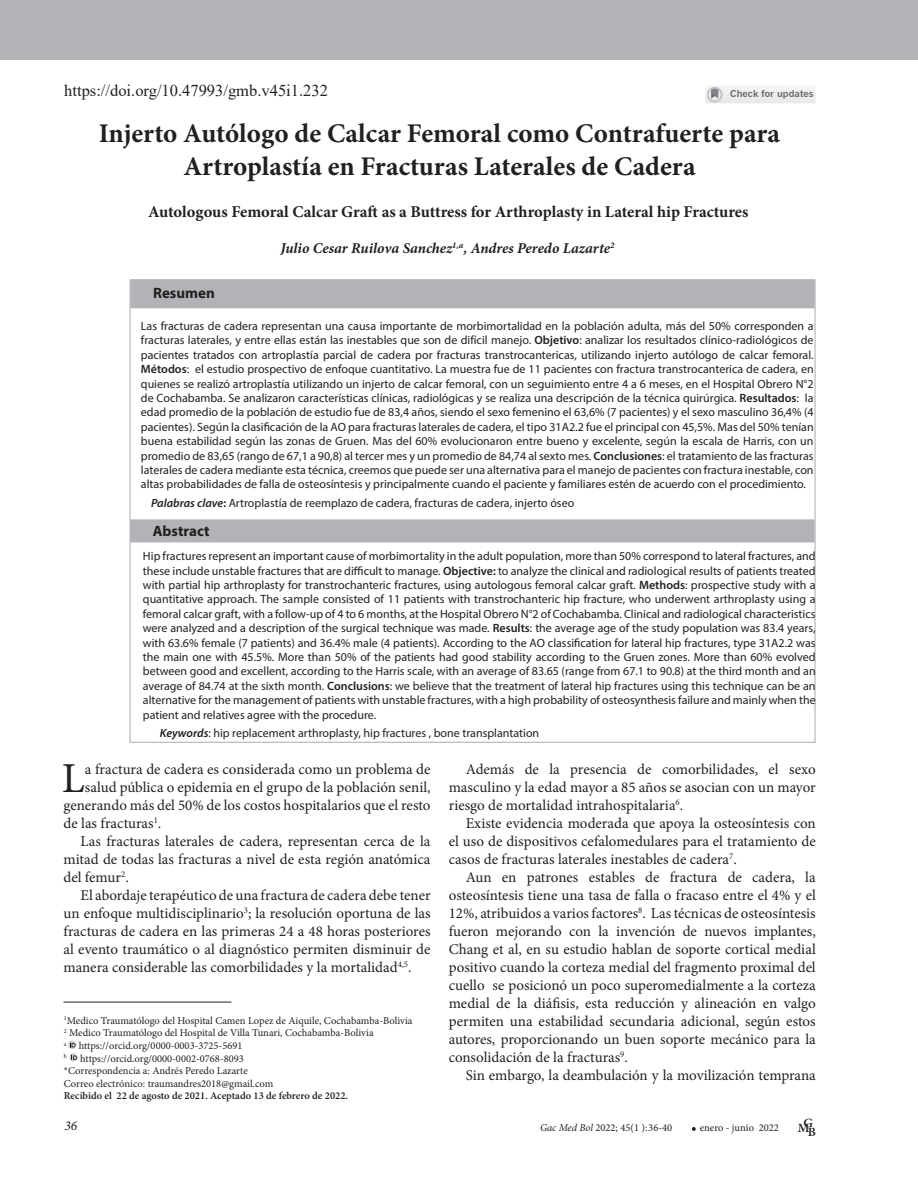
<style>
.page{position:relative;width:918px;height:1188px;background:#fff}
.page>*{position:absolute;margin:0;border:0;box-sizing:border-box;transform-origin:0 0}
.t1{font:42.75px "Minion Pro";color:#231f20}
.t2{font:700 27px/32.4px "Minion Pro";color:#231f20;text-align:center}
.t3{font:700 16.5px "Minion Pro";letter-spacing:-.005em;color:#231f20}
.t4{font:16.5px "Times New Roman";color:#231f20}
.t5{font:15px/18px "Minion Pro";color:#231f20;text-align:justify}
.t6{font:italic 700 15px "Minion Pro";color:#231f20}
.t7{font:700 15px "Myriad Pro";color:#231f20}
.t8{font:italic 13.5px "Minion Pro";color:#231f20}
.t9{font:600 12.6px "Minion Pro";color:#231f20;scale:1.05 1}
.t10{font:12px/14.4px "Myriad Pro";color:#231f20;text-align:justify}
.t11{font:10.5px "Minion Pro";color:#231f20}
.t12{font:600 10.5px "Minion Pro";color:#231f20}
.t13{font:700 9.45px "News Gothic BT";color:#6c6d70;scale:1.13 1}
.t14{font:6.15px "Minion Pro";color:#231f20}
.s1{font-weight:600}
.s2{font-weight:600;font-style:italic}
.s3{font-style:italic}
</style>
<div class="page">
<div style="left:0;top:0;width:918px;height:60px;background:#b2b3b7"></div>
<svg style="left:692px;top:1127px;width:4px;height:4px"></svg>
<div style="left:130px;top:519px;width:684px;height:23px;background:#b2b3b7;border:2px solid #b2b3b7"></div>
<svg style="left:68px;top:1041px;width:8px;height:8px"></svg>
<svg style="left:70px;top:1042px;width:6px;height:5px"></svg>
<svg style="left:69px;top:1053px;width:9px;height:9px"></svg>
<svg style="left:71px;top:1054px;width:6px;height:6px"></svg>
<hr style="left:63px;top:1002px;width:168px;height:1px;background:#231f20">
<div style="left:130px;top:279px;width:685px;height:29px;background:#b2b3b7;border:2px solid #b2b3b7"></div>
<svg style="left:705px;top:86px;width:111px;height:17px"></svg>
<p class="t4" style="left:64px;top:79px;width:265px">https://doi.org/10.47993/gmb.v45i1.232</p>
<p class="t13" style="left:730px;top:88px;width:75px">Check for updates</p>
<p class="t2" style="left:99px;top:117px;width:683px">Injerto Autólogo de Calcar Femoral como Contrafuerte para<br>Artroplastía en Fracturas Laterales de Cadera</p>
<p class="t3" style="left:148px;top:200px;width:602px">Autologous Femoral Calcar Graft as a Buttress for Arthroplasty in Lateral hip Fractures</p>
<p class="t6" style="left:281px;top:237px;width:335px">Julio Cesar Ruilova Sanchez<sup>1,a</sup>, Andres Peredo Lazarte<sup>2</sup></p>
<p class="t7" style="left:153px;top:283px;width:63px">Resumen</p>
<p class="t10" style="left:141px;top:319px;width:674px">Las fracturas de cadera representan una causa importante de morbimortalidad en la población adulta, más del 50% corresponden a fracturas laterales, y entre ellas están las inestables que son de difícil manejo. <span class="s1">Objetivo</span>: analizar los resultados clínico-radiológicos de pacientes tratados con artroplastía parcial de cadera por fracturas transtrocantericas, utilizando injerto autólogo de calcar femoral.<br><span class="s1">Métodos</span>: el estudio prospectivo de enfoque cuantitativo. La muestra fue de 11 pacientes con fractura transtrocanterica de cadera, en quienes se realizó artroplastía utilizando un injerto de calcar femoral, con un seguimiento entre 4 a 6 meses, en el Hospital Obrero N°2 de Cochabamba. Se analizaron características clínicas, radiológicas y se realiza una descripción de la técnica quirúrgica. <span class="s1">Resultados</span>: la edad promedio de la población de estudio fue de 83,4 años, siendo el sexo femenino el 63,6% (7 pacientes) y el sexo masculino 36,4% (4 pacientes). Según la clasificación de la AO para fracturas laterales de cadera, el tipo 31A2.2 fue el principal con 45,5%. Mas del 50% tenían buena estabilidad según las zonas de Gruen. Mas del 60% evolucionaron entre bueno y excelente, según la escala de Harris, con un promedio de 83,65 (rango de 67,1 a 90,8) al tercer mes y un promedio de 84,74 al sexto mes. <span class="s1">Conclusiones</span>: el tratamiento de las fracturas laterales de cadera mediante esta técnica, creemos que puede ser una alternativa para el manejo de pacientes con fractura inestable, con altas probabilidades de falla de osteosíntesis y principalmente cuando el paciente y familiares estén de acuerdo con el procedimiento.</p>
<p class="t10" style="left:151px;top:496px;width:425px"><span class="s2">Palabras clave</span><span class="s1">:</span> Artroplastía de reemplazo de cadera, fracturas de cadera, injerto óseo</p>
<p class="t7" style="left:153px;top:522px;width:58px">Abstract</p>
<p class="t10" style="left:143px;top:549px;width:674px">Hip fractures represent an important cause of morbimortality in the adult population, more than 50% correspond to lateral fractures, and these include unstable fractures that are difficult to manage. <span class="s1">Objective:</span> to analyze the clinical and radiological results of patients treated with partial hip arthroplasty for transtrochanteric fractures, using autologous femoral calcar graft. <span class="s1">Methods</span>: prospective study with a quantitative approach. The sample consisted of 11 patients with transtrochanteric hip fracture, who underwent arthroplasty using a femoral calcar graft, with a follow-up of 4 to 6 months, at the Hospital Obrero N°2 of Cochabamba. Clinical and radiological characteristics were analyzed and a description of the surgical technique was made. <span class="s1">Results</span>: the average age of the study population was 83.4 years, with 63.6% female (7 patients) and 36.4% male (4 patients). According to the AO classification for lateral hip fractures, type 31A2.2 was the main one with 45.5%. More than 50% of the patients had good stability according to the Gruen zones. More than 60% evolved between good and excellent, according to the Harris scale, with an average of 83.65 (range from 67.1 to 90.8) at the third month and an average of 84.74 at the sixth month. <span class="s1">Conclusions</span>: we believe that the treatment of lateral hip fractures using this technique can be an alternative for the management of patients with unstable fractures, with a high probability of osteosynthesis failure and mainly when the patient and relatives agree with the procedure.</p>
<p class="t10" style="left:160px;top:726px;width:381px"><span class="s2">Keywords</span>: hip replacement arthroplasty, hip fractures , bone transplantation</p>
<p class="t1" style="left:62px;top:749px;width:24px">L</p>
<p class="t5" style="left:85px;top:760px;width:347px">a fractura de cadera es considerada como un problema de</p>
<p class="t5" style="left:85px;top:778px;width:347px">salud pública o epidemia en el grupo de la población senil,</p>
<p class="t5" style="left:63px;top:796px;width:369px">generando más del 50% de los costos hospitalarios que el resto</p>
<p class="t5" style="left:63px;top:814px;width:99px">de las fracturas<sup>1</sup>.</p>
<p class="t5" style="left:63px;top:832px;width:369px;text-indent:17px">Las fracturas laterales de cadera, representan cerca de la mitad de todas las fracturas a nivel de esta región anatómica del femur<sup>2</sup>.</p>
<p class="t5" style="left:63px;top:886px;width:369px;text-indent:17px">El abordaje terapéutico de una fractura de cadera debe tener un enfoque multidisciplinario<sup>3</sup>; la resolución oportuna de las fracturas de cadera en las primeras 24 a 48 horas posteriores al evento traumático o al diagnóstico permiten disminuir de manera considerable las comorbilidades y la mortalidad<sup>4,5</sup>.</p>
<p class="t11" style="left:64px;top:1013px;width:350px"><sup>1</sup>Medico Traumatólogo del Hospital Camen Lopez de Aiquile, Cochabamba-Bolivia</p>
<p class="t11" style="left:64px;top:1026px;width:311px"><sup>2</sup> Medico Traumatólogo del Hospital de Villa Tunari, Cochabamba-Bolivia</p>
<p class="t11" style="left:64px;top:1039px;width:180px"><sup>a</sup> https://orcid.org/0000-0003-3725-5691</p>
<p class="t14" style="left:64px;top:1052px;width:5px">b</p>
<p class="t11" style="left:80px;top:1051px;width:165px">https://orcid.org/0000-0002-0768-8093</p>
<p class="t11" style="left:64px;top:1064px;width:185px">*Correspondencia a: Andrés Peredo Lazarte</p>
<p class="t11" style="left:64px;top:1076px;width:211px">Correo electrónico: traumandres2018@gmail.com</p>
<p class="t12" style="left:64px;top:1089px;width:286px">Recibido el 22 de agosto de 2021. Aceptado 13 de febrero de 2022.</p>
<p class="t5" style="left:449px;top:760px;width:369px;text-indent:17px">Además de la presencia de comorbilidades, el sexo masculino y la edad mayor a 85 años se asocian con un mayor riesgo de mortalidad intrahospitalaria<sup>6</sup>.</p>
<p class="t5" style="left:449px;top:814px;width:369px;text-indent:17px">Existe evidencia moderada que apoya la osteosíntesis con el uso de dispositivos cefalomedulares para el tratamiento de casos de fracturas laterales inestables de cadera<sup>7</sup>.</p>
<p class="t5" style="left:449px;top:868px;width:369px;text-indent:17px">Aun en patrones estables de fractura de cadera, la osteosíntesis tiene una tasa de falla o fracaso entre el 4% y el 12%, atribuidos a varios factores<sup>8</sup>. Las técnicas de osteosíntesis fueron mejorando con la invención de nuevos implantes, Chang et al, en su estudio hablan de soporte cortical medial positivo cuando la corteza medial del fragmento proximal del cuello se posicionó un poco superomedialmente a la corteza medial de la diáfisis, esta reducción y alineación en valgo permiten una estabilidad secundaria adicional, según estos autores, proporcionando un buen soporte mecánico para la consolidación de la fracturas<sup>9</sup>.</p>
<p class="t5" style="left:466px;top:1066px;width:352px">Sin embargo, la deambulación y la movilización temprana</p>
<p class="t8" style="left:64px;top:1116px;width:14px">36</p>
<p class="t9" style="left:798px;top:1116px;width:16px">MG</p>
<p class="t11" style="left:540px;top:1121px;width:134px"><span class="s3">Gac Med Bol</span> 2022; 45(1 ):36-40</p>
<p class="t11" style="left:700px;top:1121px;width:81px">enero - junio 2022</p>
<p class="t9" style="left:808px;top:1123px;width:9px">B</p>
</div>
